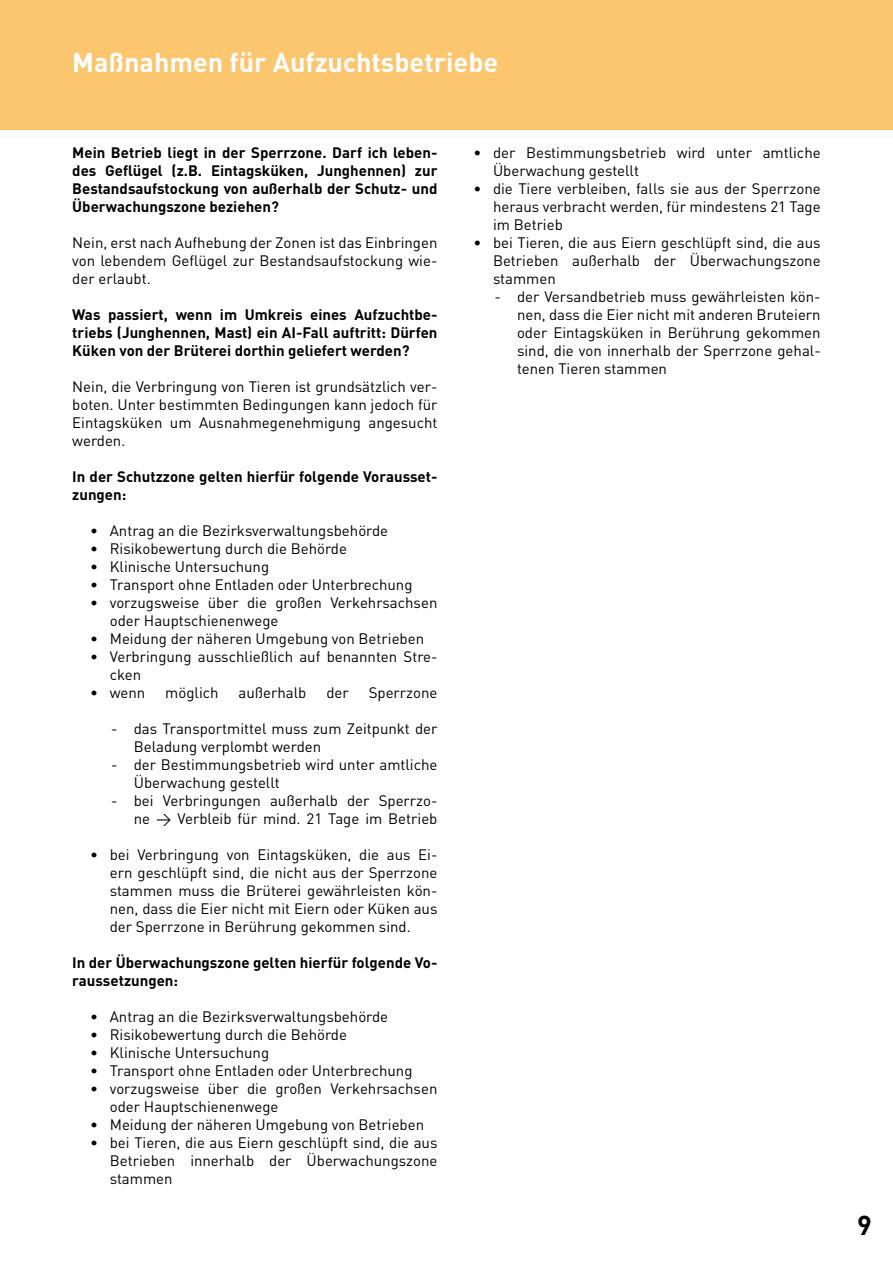
<style>
.page{position:relative;width:893px;height:1263px;background:#fff}
.page>*{position:absolute;margin:0;border:0;box-sizing:border-box;transform-origin:0 0}
.t1{font:700 27px "DIN Pro";color:#fff}
.t2{font:700 27px "DIN Pro";color:#000}
.t3{font:15px/18px "DIN Pro";color:#000;text-align:justify}
.t4{font:700 15px/18px "DIN Pro";color:#000;text-align:justify}
</style>
<div class="page">
<div style="left:0;top:0;width:893px;height:130px;background:#fcc66e"></div>
<h1 class="t1" style="left:72px;top:44px;width:428px">Maßnahmen für Aufzuchtsbetriebe</h1>
<p class="t4" style="left:72px;top:143px;width:367px">Mein Betrieb liegt in der Sperrzone. Darf ich leben&shy;des Geflügel (z.B. Eintagsküken, Junghennen) zur Bestandsaufstockung von außerhalb der Schutz- und Überwachungszone beziehen?</p>
<p class="t3" style="left:72px;top:233px;width:367px">Nein, erst nach Aufhebung der Zonen ist das Einbringen von lebendem Geflügel zur Bestandsaufstockung wie&shy;der erlaubt.</p>
<p class="t4" style="left:72px;top:305px;width:367px">Was passiert, wenn im Umkreis eines Aufzuchtbe&shy;triebs (Junghennen, Mast) ein AI-Fall auftritt: Dürfen Küken von der Brüterei dorthin geliefert werden?</p>
<p class="t3" style="left:72px;top:377px;width:367px">Nein, die Verbringung von Tieren ist grundsätzlich ver&shy;boten. Unter bestimmten Bedingungen kann jedoch für Eintagsküken um Ausnahmegenehmigung angesucht werden.</p>
<p class="t4" style="left:72px;top:467px;width:367px">In der Schutzzone gelten hierfür folgende Vorausset&shy;zungen:</p>
<p class="t3" style="left:90px;top:521px;width:299px">• Antrag an die Bezirksverwaltungsbehörde</p>
<p class="t3" style="left:90px;top:539px;width:258px">• Risikobewertung durch die Behörde</p>
<p class="t3" style="left:90px;top:557px;width:180px">• Klinische Untersuchung</p>
<p class="t3" style="left:90px;top:575px;width:324px">• Transport ohne Entladen oder Unterbrechung</p>
<p class="t3" style="left:110px;top:593px;width:329px;text-indent:-19px">• vorzugsweise über die großen Verkehrsachsen oder Hauptschienenwege</p>
<p class="t3" style="left:90px;top:629px;width:335px">• Meidung der näheren Umgebung von Betrieben</p>
<p class="t3" style="left:110px;top:647px;width:329px;text-indent:-19px">• Verbringung ausschließlich auf benannten Stre&shy;cken</p>
<p class="t3" style="left:90px;top:683px;width:57px">• wenn</p>
<p class="t3" style="left:165px;top:683px;width:55px">möglich</p>
<p class="t3" style="left:239px;top:683px;width:69px">außerhalb</p>
<p class="t3" style="left:326px;top:683px;width:24px">der</p>
<p class="t3" style="left:369px;top:683px;width:70px">Sperrzone</p>
<p class="t3" style="left:134px;top:719px;width:305px;text-indent:-22px">- das Transportmittel muss zum Zeitpunkt der<br>Beladung verplombt werden</p>
<p class="t3" style="left:134px;top:755px;width:305px;text-indent:-22px">- der Bestimmungsbetrieb wird unter amtliche<br>Überwachung gestellt</p>
<p class="t3" style="left:111px;top:791px;width:328px;text-align:right">- bei Verbringungen außerhalb der Sperrzo&shy;ne → Verbleib für mind. 21 Tage im Betrieb</p>
<p class="t3" style="left:110px;top:845px;width:329px;text-indent:-20px">• bei Verbringung von Eintagsküken, die aus Ei&shy;ern geschlüpft sind, die nicht aus der Sperrzone stammen muss die Brüterei gewährleisten kön&shy;nen, dass die Eier nicht mit Eiern oder Küken aus der Sperrzone in Berührung gekommen sind.</p>
<p class="t4" style="left:72px;top:953px;width:367px">In der Überwachungszone gelten hierfür folgende Vo&shy;raussetzungen:</p>
<p class="t3" style="left:90px;top:1007px;width:299px">• Antrag an die Bezirksverwaltungsbehörde</p>
<p class="t3" style="left:90px;top:1025px;width:258px">• Risikobewertung durch die Behörde</p>
<p class="t3" style="left:90px;top:1043px;width:180px">• Klinische Untersuchung</p>
<p class="t3" style="left:90px;top:1061px;width:324px">• Transport ohne Entladen oder Unterbrechung</p>
<p class="t3" style="left:110px;top:1079px;width:329px;text-indent:-20px">• vorzugsweise über die großen Verkehrsachsen oder Hauptschienenwege</p>
<p class="t3" style="left:90px;top:1115px;width:335px">• Meidung der näheren Umgebung von Betrieben</p>
<p class="t3" style="left:110px;top:1133px;width:329px;text-indent:-20px">• bei Tieren, die aus Eiern geschlüpft sind, die aus Betrieben innerhalb der Überwachungszone stammen</p>
<p class="t3" style="left:493px;top:143px;width:329px;text-indent:-20px">• der Bestimmungsbetrieb wird unter amtliche<br>Überwachung gestellt</p>
<p class="t3" style="left:493px;top:179px;width:329px;text-indent:-20px">• die Tiere verbleiben, falls sie aus der Sperrzone heraus verbracht werden, für mindestens 21 Tage im Betrieb</p>
<p class="t3" style="left:493px;top:233px;width:329px;text-indent:-20px">• bei Tieren, die aus Eiern geschlüpft sind, die aus Betrieben außerhalb der Überwachungszone stammen</p>
<p class="t3" style="left:517px;top:287px;width:305px;text-indent:-22px">- der Versandbetrieb muss gewährleisten kön&shy;nen, dass die Eier nicht mit anderen Bruteiern oder Eintagsküken in Berührung gekommen sind, die von innerhalb der Sperrzone gehal&shy;tenen Tieren stammen</p>
<h1 class="t2" style="left:857px;top:1206px;width:16px">9</h1>
</div>
